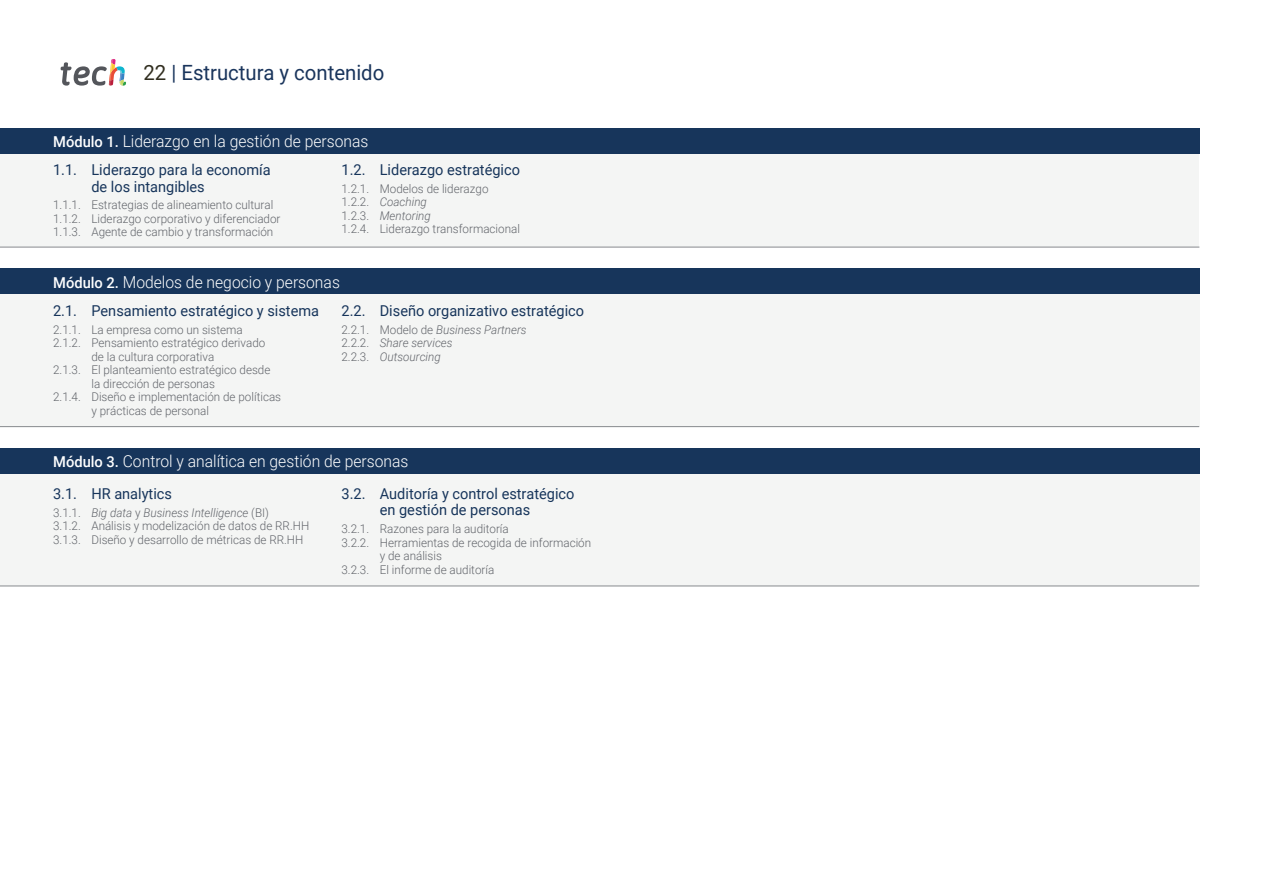
<style>
.page{position:relative;width:1263px;height:893px;background:#fff}
.page>*{position:absolute;margin:0;border:0;box-sizing:border-box;transform-origin:0 0}
.t1{font:21px "Roboto";color:#1a355c}
.t2{font:300 16.5px "Roboto";color:#fff;scale:.95 1}
.t3{font:15px/16.5px "Roboto";color:#17355b}
.t4{font:300 12px/13.5px "Roboto";color:#61646a}
.t5{font:italic 300 12px/13.5px "Roboto";color:#61646a}
.s1{color:#312e20}
.s2{font-weight:500;font-size:15px}
.s3{font-style:italic}
.s4{font-style:normal}
</style>
<div class="page">
<div style="left:0;top:283px;width:1199px;height:143px;background:#f4f5f4"></div>
<div style="left:0;top:474px;width:1199px;height:112px;background:#f4f5f4"></div>
<div style="left:0;top:153px;width:1199px;height:94px;background:#f4f5f4"></div>
<div style="left:0;top:128px;width:1199px;height:25px;background:#17355b"></div>
<hr style="left:0;top:247px;width:1199px;height:1px;background:#878a8e">
<div style="left:0;top:269px;width:1199px;height:25px;background:#17355b"></div>
<div style="left:0;top:449px;width:1199px;height:25px;background:#17355b"></div>
<hr style="left:0;top:426px;width:1199px;height:1px;background:#878a8e">
<hr style="left:0;top:586px;width:1199px;height:1px;background:#878a8e">
<svg style="left:61px;top:59px;width:65px;height:27px"></svg>
<h1 class="t1" style="left:144px;top:57px;width:242px"><span class="s1">22</span> | Estructura y contenido</h1>
<h2 class="t2" style="left:53px;top:129px;width:333px"><span class="s2">Módulo 1.</span> Liderazgo en la gestión de personas</h2>
<p class="t3" style="left:91px;top:161px;width:181px;text-indent:-38px">1.1. Liderazgo para la economía de los intangibles</p>
<p class="t4" style="left:53px;top:198px;width:229px">1.1.1. Estrategias de alineamiento cultural<br>1.1.2. Liderazgo corporativo y diferenciador<br>1.1.3. Agente de cambio y transformación</p>
<p class="t3" style="left:341px;top:161px;width:180px">1.2. Liderazgo estratégico</p>
<p class="t4" style="left:341px;top:181px;width:180px">1.2.1. Modelos de liderazgo<br>1.2.2. <span class="s3">Coaching<br></span>1.2.3. <span class="s3">Mentoring<br></span>1.2.4. Liderazgo transformacional</p>
<h2 class="t2" style="left:53px;top:270px;width:303px"><span class="s2">Módulo 2.</span> Modelos de negocio y personas</h2>
<p class="t3" style="left:53px;top:302px;width:267px">2.1. Pensamiento estratégico y sistema</p>
<p class="t4" style="left:53px;top:322px;width:191px">2.1.1. La empresa como un sistema</p>
<p class="t4" style="left:53px;top:336px;width:214px">2.1.2. Pensamiento estratégico derivado</p>
<p class="t4" style="left:91px;top:349px;width:124px">de la cultura corporativa</p>
<p class="t4" style="left:53px;top:363px;width:219px">2.1.3. El planteamiento estratégico desde</p>
<p class="t4" style="left:91px;top:376px;width:125px">la dirección de personas</p>
<p class="t4" style="left:53px;top:390px;width:229px">2.1.4. Diseño e implementación de políticas</p>
<p class="t4" style="left:91px;top:403px;width:119px">y prácticas de personal</p>
<p class="t3" style="left:341px;top:302px;width:244px">2.2. Diseño organizativo estratégico</p>
<p class="t5" style="left:341px;top:322px;width:187px"><span class="s4">2.2.1. Modelo de</span> Business Partners<br><span class="s4">2.2.2.</span> Share services<br><span class="s4">2.2.3.</span> Outsourcing</p>
<h2 class="t2" style="left:53px;top:450px;width:375px"><span class="s2">Módulo 3.</span> Control y analítica en gestión de personas</h2>
<p class="t3" style="left:53px;top:485px;width:120px">3.1. HR analytics</p>
<p class="t4" style="left:53px;top:505px;width:258px">3.1.1. <span class="s3">Big data</span> y <span class="s3">Business Intelligence</span> (BI)<br>3.1.2. Análisis y modelización de datos de RR.HH<br>3.1.3. Diseño y desarrollo de métricas de RR.HH</p>
<p class="t3" style="left:341px;top:485px;width:235px;text-align:center">3.2. Auditoría y control estratégico en gestión de personas</p>
<p class="t4" style="left:341px;top:522px;width:169px">3.2.1. Razones para la auditoría</p>
<p class="t4" style="left:341px;top:535px;width:251px">3.2.2. Herramientas de recogida de información</p>
<p class="t4" style="left:380px;top:549px;width:64px">y de análisis</p>
<p class="t4" style="left:341px;top:562px;width:154px">3.2.3. El informe de auditoría</p>
</div>
